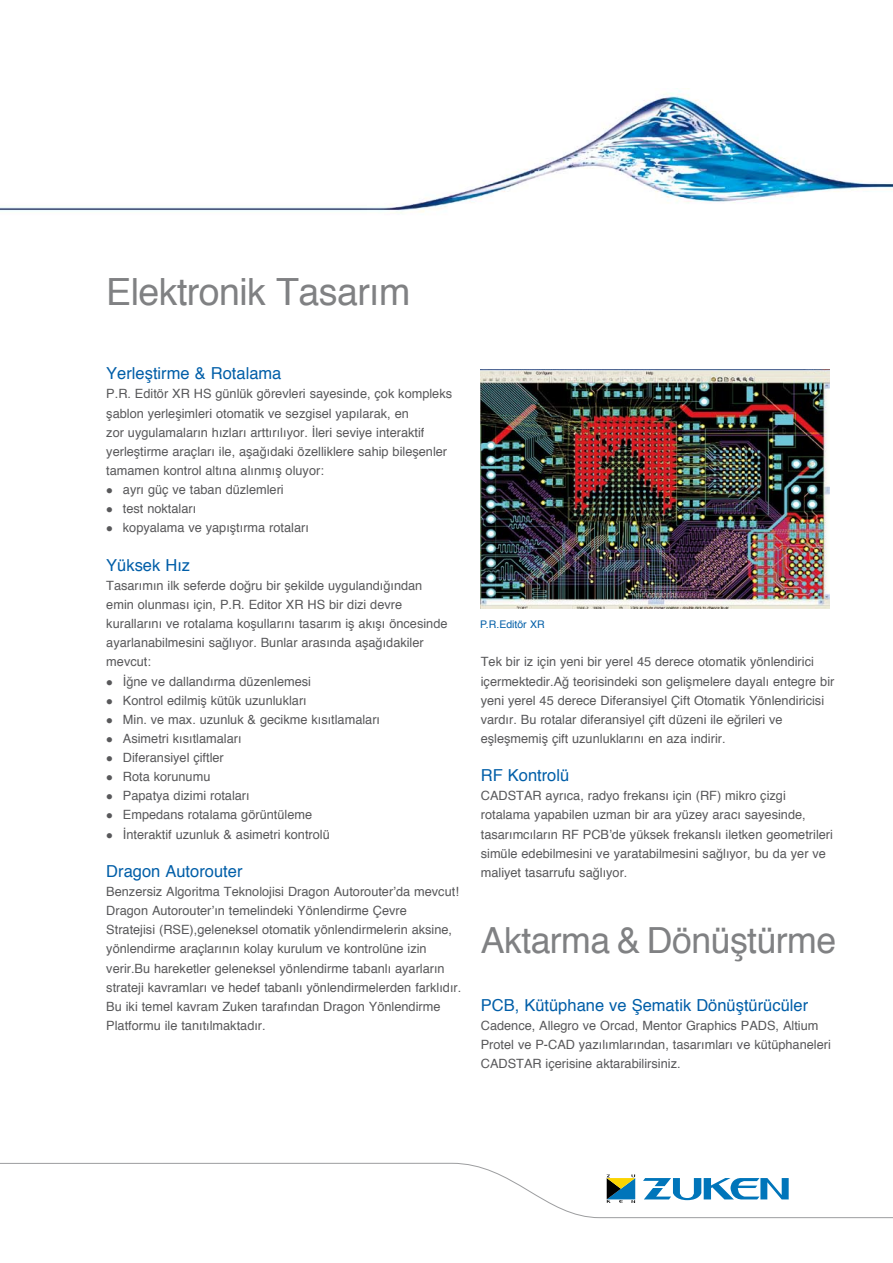
<style>
.page{position:relative;width:893px;height:1263px;background:#fff}
.page>*{position:absolute;margin:0;border:0;box-sizing:border-box;transform-origin:0 0}
.t1{font:37.5px "Helvetica";letter-spacing:-.015em;color:#808183}
.t2{font:36px "Helvetica";letter-spacing:-.015em;color:#808183}
.t3{font:16.5px "Helvetica";color:#005ea8}
.t4{font:12.75px/19.2px "Helvetica";color:#58585a}
.t5{font:10.5px "Helvetica";color:#005ea8}
</style>
<div class="page">
<img style="left:481px;top:370px;width:348px;height:239px">
<svg style="left:0;top:1163px;width:893px;height:55px"></svg>
<img style="left:0;top:88px;width:893px;height:125px">
<h1 class="t1" style="left:106px;top:262px;width:306px">Elektronik Tasarım</h1>
<p class="t3" style="left:106px;top:361px;width:177px">Yerleştirme &amp; Rotalama</p>
<p class="t4" style="left:106px;top:385px;width:347px">P.R. Editör XR HS günlük görevleri sayesinde, çok kompleks şablon yerleşimleri otomatik ve sezgisel yapılarak, en<br>zor uygulamaların hızları arttırılıyor. İleri seviye interaktif yerleştirme araçları ile, aşağıdaki özelliklere sahip bileşenler tamamen kontrol altına alınmış oluyor:</p>
<p class="t4" style="left:106px;top:480px;width:179px">● ayrı güç ve taban düzlemleri</p>
<p class="t4" style="left:106px;top:500px;width:91px">● test noktaları</p>
<p class="t4" style="left:106px;top:519px;width:204px">● kopyalama ve yapıştırma rotaları</p>
<p class="t3" style="left:106px;top:552px;width:85px">Yüksek Hız</p>
<p class="t4" style="left:106px;top:576px;width:343px">Tasarımın ilk seferde doğru bir şekilde uygulandığından emin olunması için, P.R. Editor XR HS bir dizi devre kurallarını ve rotalama koşullarını tasarım iş akışı öncesinde ayarlanabilmesini sağlıyor. Bunlar arasında aşağıdakiler mevcut:</p>
<p class="t4" style="left:106px;top:672px;width:206px">● İğne ve dallandırma düzenlemesi</p>
<p class="t4" style="left:106px;top:691px;width:202px">● Kontrol edilmiş kütük uzunlukları</p>
<p class="t4" style="left:106px;top:710px;width:275px">● Min. ve max. uzunluk &amp; gecikme kısıtlamaları</p>
<p class="t4" style="left:106px;top:729px;width:137px">● Asimetri kısıtlamaları</p>
<p class="t4" style="left:106px;top:748px;width:119px">● Diferansiyel çiftler</p>
<p class="t4" style="left:106px;top:767px;width:106px">● Rota korunumu</p>
<p class="t4" style="left:106px;top:787px;width:145px">● Papatya dizimi rotaları</p>
<p class="t4" style="left:106px;top:806px;width:207px">● Empedans rotalama görüntüleme</p>
<p class="t4" style="left:106px;top:825px;width:225px">● İnteraktif uzunluk &amp; asimetri kontrolü</p>
<p class="t3" style="left:106px;top:858px;width:138px">Dragon Autorouter</p>
<p class="t4" style="left:106px;top:882px;width:357px">Benzersiz Algoritma Teknolojisi Dragon Autorouter’da mevcut!<br>Dragon Autorouter’ın temelindeki Yönlendirme Çevre<br>Stratejisi (RSE),geleneksel otomatik yönlendirmelerin aksine, yönlendirme araçlarının kolay kurulum ve kontrolüne izin verir.Bu hareketler geleneksel yönlendirme tabanlı ayarların strateji kavramları ve hedef tabanlı yönlendirmelerden farklıdır.<br>Bu iki temel kavram Zuken tarafından Dragon Yönlendirme Platformu ile tanıtılmaktadır.</p>
<p class="t5" style="left:480px;top:616px;width:66px">P.R.Editör XR</p>
<p class="t4" style="left:481px;top:653px;width:355px">Tek bir iz için yeni bir yerel 45 derece otomatik yönlendirici içermektedir.Ağ teorisindeki son gelişmelere dayalı entegre bir yeni yerel 45 derece Diferansiyel Çift Otomatik Yönlendiricisi vardır. Bu rotalar diferansiyel çift düzeni ile eğrileri ve eşleşmemiş çift uzunluklarını en aza indirir.</p>
<p class="t3" style="left:481px;top:763px;width:90px">RF Kontrolü</p>
<p class="t4" style="left:481px;top:787px;width:354px">CADSTAR ayrıca, radyo frekansı için (RF) mikro çizgi rotalama yapabilen uzman bir ara yüzey aracı sayesinde, tasarımcıların RF PCB’de yüksek frekanslı iletken geometrileri simüle edebilmesini ve yaratabilmesini sağlıyor, bu da yer ve maliyet tasarrufu sağlıyor.</p>
<h2 class="t2" style="left:481px;top:913px;width:357px">Aktarma &amp; Dönüştürme</h2>
<p class="t3" style="left:481px;top:992px;width:329px">PCB, Kütüphane ve Şematik Dönüştürücüler</p>
<p class="t4" style="left:481px;top:1016px;width:352px">Cadence, Allegro ve Orcad, Mentor Graphics PADS, Altium<br>Protel ve P-CAD yazılımlarından, tasarımları ve kütüphaneleri<br>CADSTAR içerisine aktarabilirsiniz.</p>
</div>
